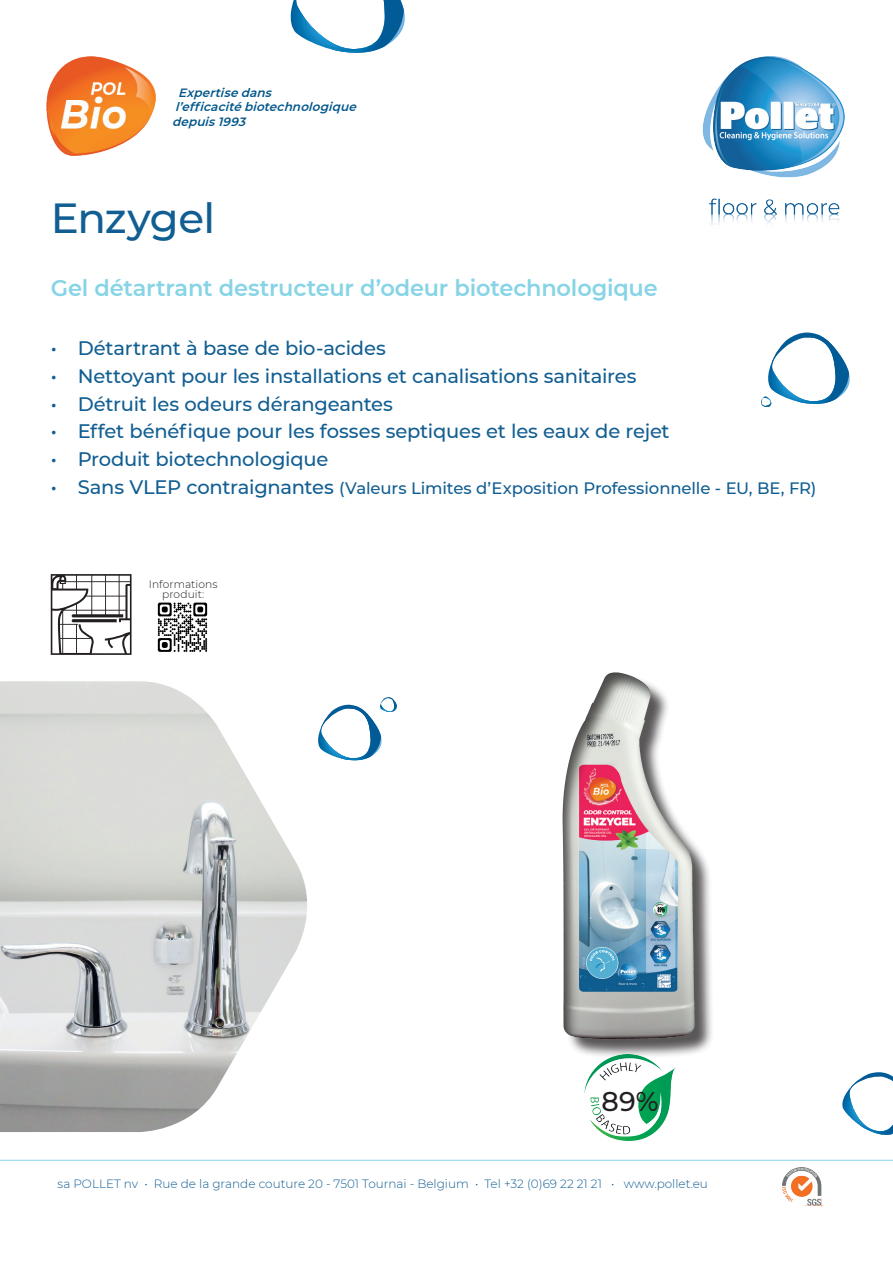
<style>
.page{position:relative;width:893px;height:1263px;background:#fff}
.page>*{position:absolute;margin:0;border:0;box-sizing:border-box;transform-origin:0 0}
.t1{font:500 42px "Montserrat";letter-spacing:-.02em;color:#115e92}
.t2{font:500 27px "Montserrat";color:#231f20}
.t3{font:600 22.5px "Montserrat";letter-spacing:-.01em;color:#86d4e6}
.t4{font:500 19.5px "Montserrat";letter-spacing:-.01em;color:#115e92}
.t5{font:500 16.5px "Montserrat";letter-spacing:-.005em;color:#115e92}
.t6{font:300 12px "Montserrat";color:#115e92}
.t7{font:italic 600 12px/14.4px "Montserrat";color:#00568a}
.t8{font:300 10.65px/10.6px "Montserrat";letter-spacing:.005em;color:#231f20;text-align:center}
.s1{font-size:19.5px}
</style>
<div class="page">
<svg style="left:842px;top:1072px;width:51px;height:63px"></svg>
<img style="left:783px;top:1167px;width:40px;height:40px">
<svg style="left:761px;top:333px;width:89px;height:74px"></svg>
<svg style="left:290px;top:0;width:115px;height:53px"></svg>
<svg style="left:322px;top:697px;width:75px;height:64px"></svg>
<img style="left:702px;top:56px;width:143px;height:169px">
<img style="left:47px;top:56px;width:109px;height:99px">
<hr style="left:0;top:1160px;width:893px;height:1px;background:#86d4e6">
<div style="left:566px;top:675px;width:149px;height:384px;background:#231f20;opacity:.75"></div>
<div style="left:496px;top:672px;width:264px;height:369px;background:#231f20;opacity:.75"></div>
<img style="left:0;top:681px;width:322px;height:451px">
<svg style="left:158px;top:603px;width:49px;height:49px"></svg>
<img style="left:585px;top:1054px;width:90px;height:87px">
<svg style="left:51px;top:574px;width:81px;height:81px"></svg>
<p class="t7" style="left:172px;top:85px;width:190px;text-indent:6px">Expertisedans l’efficacitébiotechnologique depuis1993</p>
<h1 class="t1" style="left:51px;top:189px;width:166px">Enzygel</h1>
<p class="t3" style="left:51px;top:272px;width:608px">Gel détartrant destructeur d’odeur biotechnologique</p>
<p class="t4" style="left:51px;top:335px;width:337px">• Détartrant à base de bio-acides</p>
<p class="t4" style="left:51px;top:363px;width:587px">• Nettoyant pour les installations et canalisations sanitaires</p>
<p class="t4" style="left:51px;top:390px;width:344px">• Détruit les odeurs dérangeantes</p>
<p class="t4" style="left:51px;top:418px;width:620px">• Effet bénéfique pour les fosses septiques et les eaux de rejet</p>
<p class="t4" style="left:51px;top:446px;width:279px">• Produit biotechnologique</p>
<p class="t5" style="left:51px;top:476px;width:767px"><span class="s1">• Sans VLEP contraignantes</span> (Valeurs Limites d’Exposition Professionnelle - EU, BE, FR)</p>
<p class="t8" style="left:149px;top:578px;width:70px">Informations produit:</p>
<h2 class="t2" style="left:601px;top:1083px;width:58px">89%</h2>
<p class="t6" style="left:58px;top:1175px;width:652px">sa POLLET nv • Rue de la grande couture 20 - 7501 Tournai - Belgium • Tel +32 (0)69 22 21 21 • www.pollet.eu</p>
</div>
